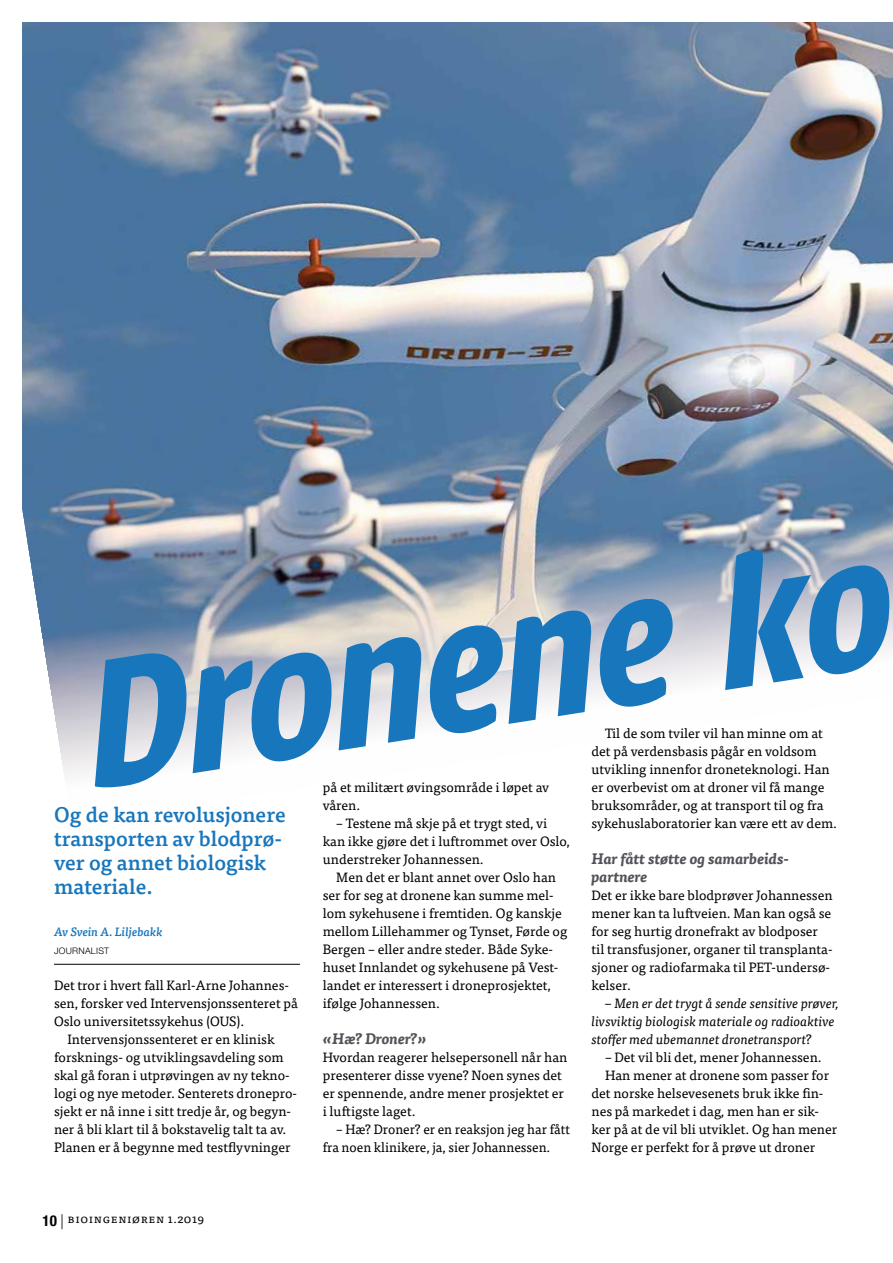
<style>
.page{position:relative;width:893px;height:1263px;background:#fff}
.page>*{position:absolute;margin:0;border:0;box-sizing:border-box;transform-origin:0 0}
.t1{font:italic 600 199.35px "Urbana";color:#1776bc}
.t2{font:500 21px/24px "Tisa Pro";color:#1776bc}
.t3{font:italic 700 15px/18px "Tisa Pro";color:#545158}
.t4{font:13.5px/18px "Tisa Pro";color:#000}
.t5{font:italic 13.5px/18px "Tisa Pro";color:#000}
.t6{font:12px "Tisa Pro";letter-spacing:.05em;color:#000}
.t7{font:italic 500 12px "Tisa Pro";color:#1776bc}
.t8{font:300 9px "Helvetica Neue LT Pro";letter-spacing:.03em;color:#000}
.s1{font-family:"Helvetica Neue LT Pro";font-weight:700;font-stretch:condensed;font-size:15px}
.s2{font-family:"Helvetica Neue LT Pro";font-weight:300;font-size:15px}
</style>
<div class="page">
<img style="left:22px;top:22px;width:871px;height:754px">
<hr style="left:54px;top:964px;width:246px;height:1px;background:#000">
<h1 class="t1" style="left:65px;top:620px;width:815px;rotate:-9deg">Dronene ko</h1>
<p class="t4" style="left:591px;top:723px;width:247px;text-indent:14px">Til de som tviler vil han minne om at det på verdensbasis pågår en voldsom utvikling innenfor droneteknologi. Han er overbevist om at droner vil få mange bruksområder, og at transport til og fra sykehuslaboratorier kan være ett av dem.</p>
<p class="t3" style="left:591px;top:849px;width:198px">Har fått støtte og samarbeids&shy;partnere</p>
<p class="t4" style="left:591px;top:885px;width:243px">Det er ikke bare blodprøver Johannessen mener kan ta luftveien. Man kan også se for seg hurtig dronefrakt av blodposer til transfusjoner, organer til transplanta&shy;sjoner og radiofarmaka til PET-undersø&shy;kelser.</p>
<p class="t5" style="left:591px;top:993px;width:248px;text-indent:14px">– Men er det trygt å sende sensitive prøver, livsviktig biologisk materiale og radioaktive stoffer med ubemannet dronetransport?</p>
<p class="t4" style="left:605px;top:1047px;width:218px">– Det vil bli det, mener Johannessen.</p>
<p class="t4" style="left:605px;top:1065px;width:226px">Han mener at dronene som passer for</p>
<p class="t4" style="left:591px;top:1083px;width:233px">det norske helsevesenets bruk ikke fin-</p>
<p class="t4" style="left:591px;top:1101px;width:229px">nes på markedet i dag, men han er sik-</p>
<p class="t4" style="left:591px;top:1119px;width:247px">ker på at de vil bli utviklet. Og han mener</p>
<p class="t4" style="left:591px;top:1137px;width:225px">Norge er perfekt for å prøve ut droner</p>
<p class="t4" style="left:323px;top:777px;width:228px">på et militært øvingsområde i løpet av våren.</p>
<p class="t4" style="left:323px;top:813px;width:249px;text-indent:14px">– Testene må skje på et trygt sted, vi kan ikke gjøre det i luftrommet over Oslo, understreker Johannessen.</p>
<p class="t4" style="left:323px;top:867px;width:246px;text-indent:14px">Men det er blant annet over Oslo han ser for seg at dronene kan summe mel&shy;lom sykehusene i fremtiden. Og kanskje mellom Lillehammer og Tynset, Førde og Bergen – eller andre steder. Både Syke&shy;huset Innlandet og sykehusene på Vest&shy;landet er interessert i droneprosjektet, ifølge Johannessen.</p>
<p class="t3" style="left:323px;top:1029px;width:105px">«Hæ? Droner?»</p>
<p class="t4" style="left:323px;top:1047px;width:246px">Hvordan reagerer helsepersonell når han presenterer disse vyene? Noen synes det er spennende, andre mener prosjektet er i luftigste laget.</p>
<p class="t4" style="left:323px;top:1119px;width:249px;text-indent:14px">– Hæ? Droner? er en reaksjon jeg har fått fra noen klinikere, ja, sier Johannessen.</p>
<h2 class="t2" style="left:54px;top:801px;width:233px">Og de kan revolusjonere transporten av blodprø&shy;ver og annet biologisk materiale.</h2>
<p class="t7" style="left:54px;top:923px;width:110px">Av Svein A. Liljebakk</p>
<p class="t8" style="left:54px;top:945px;width:57px">JOURNALIST</p>
<p class="t4" style="left:54px;top:975px;width:237px">Det tror i hvert fall Karl-Arne Johannes-</p>
<p class="t4" style="left:54px;top:993px;width:245px">sen, forsker ved Intervensjonssenteret på</p>
<p class="t4" style="left:54px;top:1011px;width:192px">Oslo universitetssykehus (OUS).</p>
<p class="t4" style="left:68px;top:1029px;width:209px">Intervensjonssenteret er en klinisk</p>
<p class="t4" style="left:54px;top:1047px;width:231px">forsknings- og utviklingsavdeling som</p>
<p class="t4" style="left:54px;top:1065px;width:237px">skal gå foran i utprøvingen av ny tekno-</p>
<p class="t4" style="left:54px;top:1083px;width:244px">logi og nye metoder. Senterets dronepro-</p>
<p class="t4" style="left:54px;top:1101px;width:239px">sjekt er nå inne i sitt tredje år, og begyn-</p>
<p class="t4" style="left:54px;top:1119px;width:234px">ner å bli klart til å bokstavelig talt ta av.</p>
<p class="t4" style="left:54px;top:1137px;width:238px">Planen er å begynne med testflyvninger</p>
<p class="t6" style="left:43px;top:1209px;width:163px"><span class="s1">10</span> <span class="s2">|</span> Bioingeniøren 1.2019</p>
</div>
